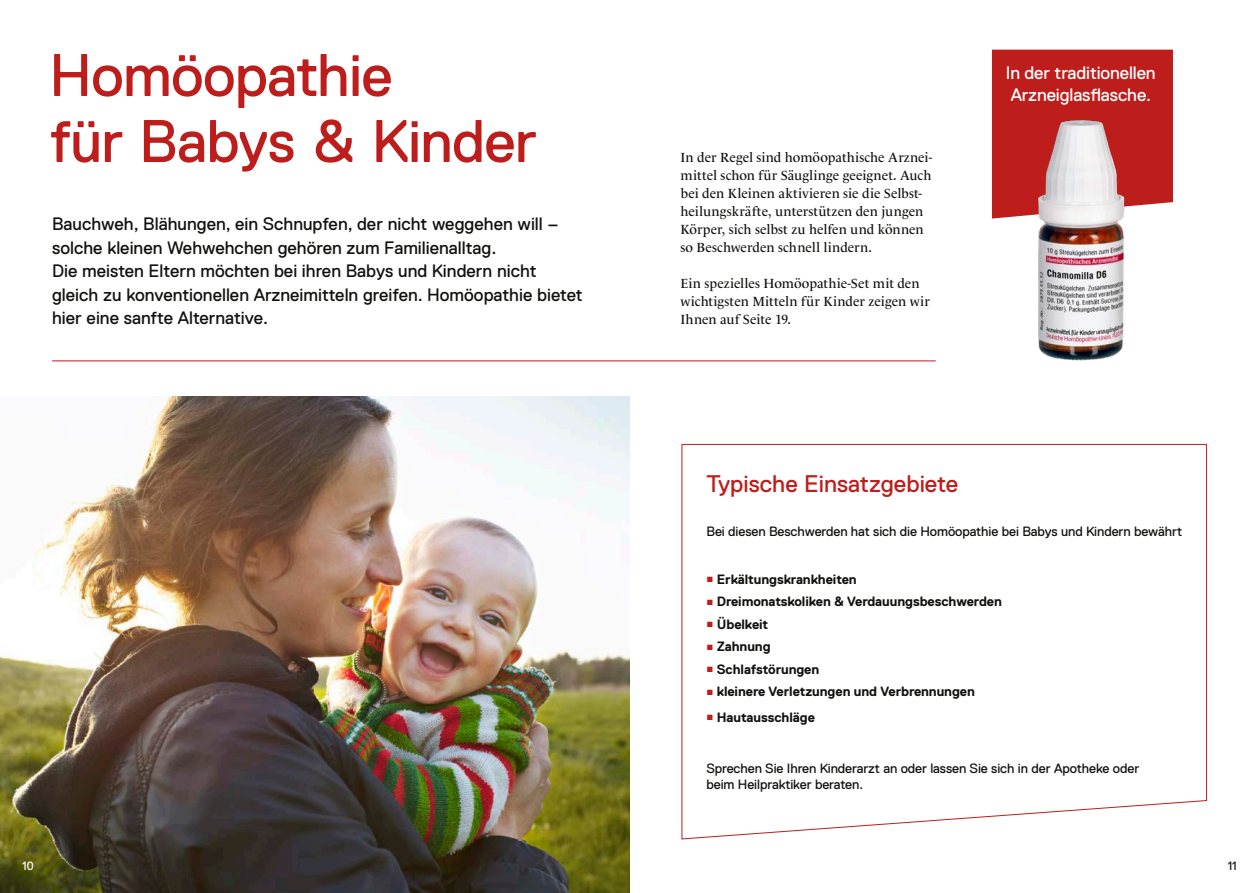
<style>
.page{position:relative;width:1259px;height:893px;background:#fff}
.page>*{position:absolute;margin:0;border:0;box-sizing:border-box;transform-origin:0 0}
.t1{font:60px/66px "Replica LL";letter-spacing:-.015em;color:#bd1e1c}
.t2{font:24px "Replica LL";color:#bd1e1c}
.t3{font:18px/23.4px "Replica LL";color:#11110f}
.t4{font:18px/21.6px "Replica LL";letter-spacing:-.005em;color:#fff}
.t5{font:13.5px/18px "Le Monde Livre Std";color:#11110f}
.t6{font:13.5px/16.2px "Replica LL";letter-spacing:-.005em;color:#11110f}
.t7{font:700 13.5px "Replica LL";letter-spacing:-.005em;color:#11110f}
.t8{font:12px "Replica LL";color:#fff}
.t9{font:12px "Replica LL";color:#11110f}
.s1{font-size:10.5px;color:#bd1e1c}
</style>
<div class="page">
<img style="left:0;top:396px;width:629px;height:497px">
<div style="left:992px;top:50px;width:181px;height:169px;background:#bd1e1c"></div>
<hr style="left:52px;top:360px;width:883px;height:1px;background:#bd1e1c">
<img style="left:1038px;top:120px;width:95px;height:241px">
<svg style="left:681px;top:444px;width:526px;height:396px"></svg>
<h1 class="t1" style="left:49px;top:43px;width:489px">Homöopathie<br>für Babys &amp; Kinder</h1>
<p class="t3" style="left:52px;top:213px;width:532px">Bauchweh, Blähungen, ein Schnupfen, der nicht weggehen will – solche kleinen Wehwehchen gehören zum Familienalltag.<br>Die meisten Eltern möchten bei ihren Babys und Kindern nicht gleich zu konventionellen Arzneimitteln greifen. Homöopathie bietet hier eine sanfte Alternative.</p>
<p class="t8" style="left:22px;top:860px;width:13px">10</p>
<p class="t5" style="left:680px;top:148px;width:253px">In der Regel sind homöopathische Arznei&shy;mittel schon für Säuglinge geeignet. Auch bei den Kleinen aktivieren sie die Selbst&shy;heilungskräfte, unterstützen den jungen Körper, sich selbst zu helfen und können so Beschwerden schnell lindern.</p>
<p class="t5" style="left:680px;top:274px;width:251px">Ein spezielles Homöopathie-Set mit den wichtigsten Mitteln für Kinder zeigen wir<br>Ihnen auf Seite 19.</p>
<h3 class="t4" style="left:1005px;top:62px;width:151px">In der traditionellen<br>Arzneiglasflasche.</h3>
<h2 class="t2" style="left:706px;top:470px;width:253px">Typische Einsatzgebiete</h2>
<p class="t6" style="left:706px;top:523px;width:477px">Bei diesen Beschwerden hat sich die Homöopathie bei Babys und Kindern bewährt</p>
<p class="t7" style="left:706px;top:571px;width:152px"><span class="s1">•</span> Erkältungskrankheiten</p>
<p class="t7" style="left:706px;top:594px;width:297px"><span class="s1">•</span> Dreimonatskoliken &amp; Verdauungsbeschwerden</p>
<p class="t7" style="left:706px;top:616px;width:63px"><span class="s1">•</span> Übelkeit</p>
<p class="t7" style="left:706px;top:639px;width:66px"><span class="s1">•</span> Zahnung</p>
<p class="t7" style="left:706px;top:661px;width:114px"><span class="s1">•</span> Schlafstörungen</p>
<p class="t7" style="left:706px;top:684px;width:270px"><span class="s1">•</span> kleinere Verletzungen und Verbrennungen</p>
<p class="t7" style="left:706px;top:709px;width:110px"><span class="s1">•</span> Hautausschläge</p>
<p class="t6" style="left:706px;top:760px;width:434px">Sprechen Sie Ihren Kinderarzt an oder lassen Sie sich in der Apotheke oder beim Heilpraktiker beraten.</p>
<p class="t9" style="left:1227px;top:860px;width:11px">11</p>
</div>
